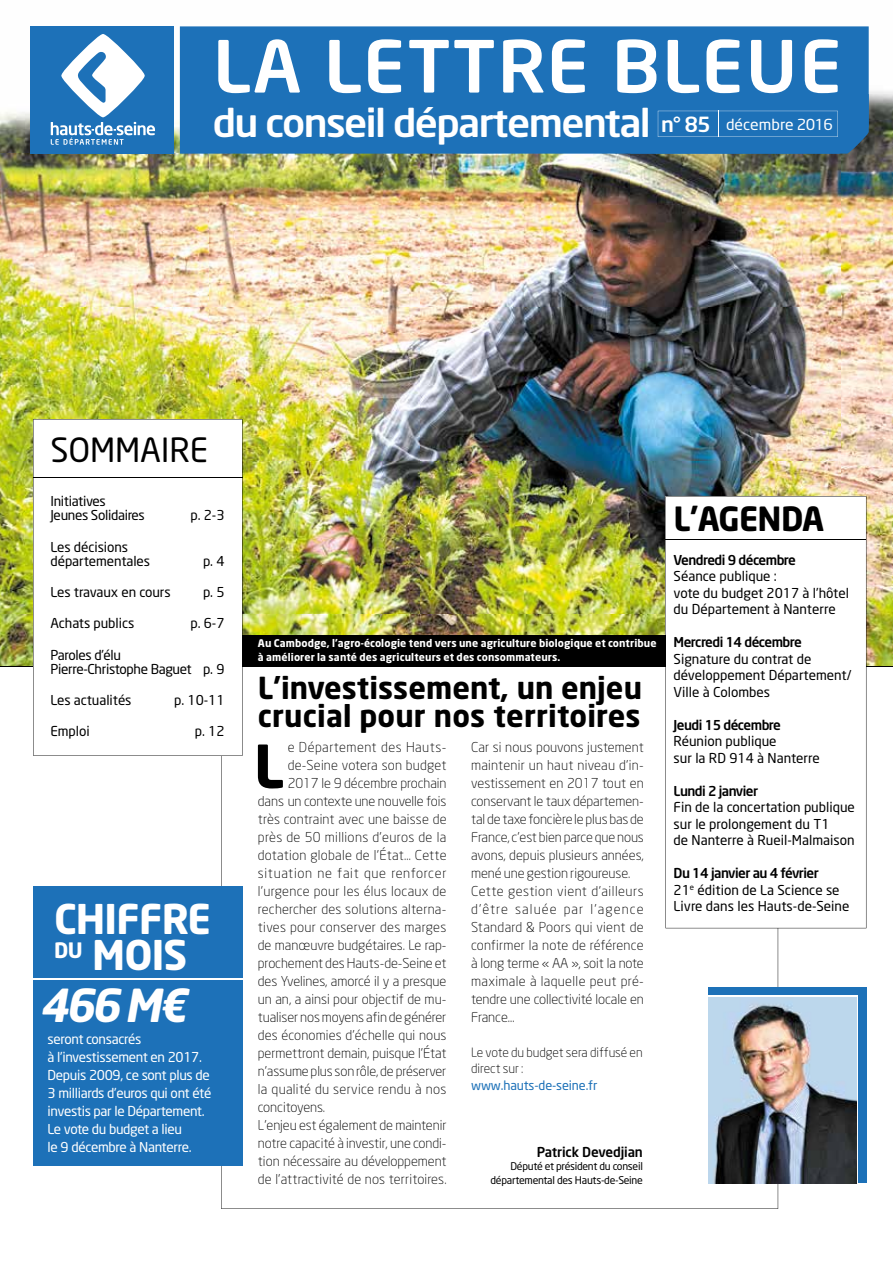
<style>
.page{position:relative;width:893px;height:1263px;background:#fff}
.page>*{position:absolute;margin:0;border:0;box-sizing:border-box;transform-origin:0 0}
.t1{font:500 70.95px "Neo Sans";letter-spacing:.025em;color:#fff;scale:1.05 1}
.t2{font:700 58.5px "Neo Sans";color:#000}
.t3{font:italic 700 45px "Neo Sans";color:#fff}
.t4{font:700 40.5px/36px "Neo Sans";letter-spacing:-.02em;color:#fff}
.t5{font:500 38.4px "Neo Sans";letter-spacing:-.04em;color:#fff;scale:1.05 1}
.t6{font:33px "Neo Sans";letter-spacing:-.005em;color:#000}
.t7{font:700 33px "Neo Sans";letter-spacing:-.02em;color:#000}
.t8{font:700 30px/28.5px "Neo Sans";color:#000}
.t9{font:300 13.5px/18px "Neo Sans";letter-spacing:-.005em;color:#000}
.t10{font:13.5px/16.5px "Neo Sans";color:#000}
.t11{font:13.5px/18px "Neo Sans";letter-spacing:-.025em;color:#fff}
.t12{font:300 13.5px "Neo Sans";letter-spacing:.02em;color:#000}
.t13{font:13.5px/14.2px "Neo Sans";letter-spacing:-.025em;color:#000}
.t14{font:500 13.5px "Neo Sans";letter-spacing:-.04em;color:#000}
.t15{font:300 13.5px "Neo Sans";letter-spacing:.015em;color:#000}
.t16{font:300 13.5px "Neo Sans";letter-spacing:.025em;color:#000}
.t17{font:300 13.5px "Neo Sans";letter-spacing:.05em;color:#000}
.t18{font:300 13.5px "Neo Sans";letter-spacing:.035em;color:#000}
.t19{font:500 13.5px "Neo Sans";letter-spacing:-.01em;color:#000}
.t20{font:300 12.75px/16.5px "Neo Sans";color:#000}
.t21{font:12.75px "Neo Sans";letter-spacing:-.01em;color:#1d71b8}
.t22{font:700 10.5px/13.5px "Neo Sans";letter-spacing:.01em;color:#fff}
.t23{font:10.5px/13.5px "Neo Sans";letter-spacing:-.025em;color:#000;text-align:right}
.s1{font-size:20.7px}
.s2{font-weight:500}
</style>
<div class="page">
<img style="left:0;top:26px;width:893px;height:640px">
<hr style="left:0;top:666px;width:893px;height:1px;background:#000">
<svg style="left:33px;top:419px;width:210px;height:337px"></svg>
<hr style="left:33px;top:477px;width:210px;height:1px;background:#000">
<svg style="left:665px;top:496px;width:201px;height:432px"></svg>
<hr style="left:665px;top:539px;width:201px;height:1px;background:#000">
<div style="left:33px;top:886px;width:210px;height:280px;background:#1d71b8"></div>
<hr style="left:30px;top:979px;width:219px;height:1px;background:#fff">
<div style="left:242px;top:634px;width:424px;height:32px;background:#000"></div>
<div style="left:180px;top:26px;width:689px;height:128px;background:#1d71b8"></div>
<div style="left:30px;top:26px;width:143px;height:128px;background:#1d71b8"></div>
<svg style="left:51px;top:34px;width:104px;height:111px"></svg>
<svg style="left:631px;top:94px;width:238px;height:60px;background:#2071b6"></svg>
<svg style="left:708px;top:988px;width:159px;height:195px;background:#3e85c2"></svg>
<img style="left:708px;top:997px;width:149px;height:186px">
<h1 class="t1" style="left:213px;top:22px;width:601px">LA LETTRE BLEUE</h1>
<h3 class="t5" style="left:213px;top:99px;width:592px">du conseil départemental <span class="s1">n° 85</span> <sup>décembre</sup> <sup>2016</sup></h3>
<h3 class="t6" style="left:51px;top:430px;width:159px">SOMMAIRE</h3>
<p class="t13" style="left:51px;top:494px;width:96px">Initiatives<br>Jeunes Solidaires</p>
<p class="t10" style="left:191px;top:507px;width:36px">p. 2-3</p>
<p class="t10" style="left:51px;top:539px;width:101px;line-height:14.2px">Les décisions départementales</p>
<p class="t10" style="left:203px;top:552px;width:23px">p. 4</p>
<p class="t10" style="left:51px;top:584px;width:122px">Les travaux en cours</p>
<p class="t10" style="left:203px;top:584px;width:23px">p. 5</p>
<p class="t10" style="left:51px;top:615px;width:85px">Achats publics</p>
<p class="t10" style="left:191px;top:615px;width:36px">p. 6-7</p>
<p class="t13" style="left:51px;top:647px;width:176px">Paroles d’élu<br>Pierre-Christophe Baguet p. 9</p>
<p class="t10" style="left:51px;top:692px;width:83px">Les actualités</p>
<p class="t10" style="left:174px;top:692px;width:52px">p. 10-11</p>
<p class="t10" style="left:51px;top:723px;width:41px">Emploi</p>
<p class="t10" style="left:195px;top:723px;width:31px">p. 12</p>
<h3 class="t4" style="left:54px;top:900px;width:159px">CHIFFRE<br><sup>DU</sup> MOIS</h3>
<h3 class="t3" style="left:40px;top:976px;width:149px">466 M€</h3>
<p class="t11" style="left:48px;top:1030px;width:165px">seront consacrés<br>à l’investissement en 2017.<br>Depuis 2009, ce sont plus de<br>3 milliards d’euros qui ont été investis par le Département.<br>Le vote du budget a lieu<br>le 9 décembre à Nanterre.</p>
<p class="t22" style="left:258px;top:636px;width:400px">Au Cambodge, l’agro-écologie tend vers une agriculture biologique et contribue à améliorer la santé des agriculteurs et des consommateurs.</p>
<h3 class="t8" style="left:258px;top:672px;width:386px">L’investissement, un enjeu crucial pour nos territoires</h3>
<h2 class="t2" style="left:254px;top:729px;width:32px">L</h2>
<p class="t18" style="left:288px;top:739px;width:160px">e Département des Hauts-</p>
<p class="t15" style="left:288px;top:757px;width:160px">de-Seine votera son budget</p>
<p class="t9" style="left:288px;top:774px;width:160px">2017 le 9 décembre prochain</p>
<p class="t9" style="left:258px;top:792px;width:190px">dans un contexte une nouvelle fois</p>
<p class="t9" style="left:258px;top:810px;width:190px">très contraint avec une baisse de</p>
<p class="t16" style="left:258px;top:829px;width:190px">près de 50 millions d’euros de la</p>
<p class="t12" style="left:258px;top:847px;width:190px">dotation globale de l’État… Cette</p>
<p class="t17" style="left:258px;top:865px;width:190px">situation ne fait que renforcer</p>
<p class="t12" style="left:258px;top:883px;width:190px">l’urgence pour les élus locaux de</p>
<p class="t15" style="left:258px;top:901px;width:190px">rechercher des solutions alterna-</p>
<p class="t12" style="left:258px;top:919px;width:190px">tives pour conserver des marges</p>
<p class="t9" style="left:258px;top:936px;width:190px">de manœuvre budgétaires. Le rap-</p>
<p class="t9" style="left:258px;top:954px;width:190px">prochement des Hauts-de-Seine et</p>
<p class="t9" style="left:258px;top:972px;width:190px">des Yvelines, amorcé il y a presque</p>
<p class="t9" style="left:258px;top:990px;width:190px">un an, a ainsi pour objectif de mu-</p>
<p class="t9" style="left:258px;top:1008px;width:190px">tualiser nos moyens afin de générer</p>
<p class="t9" style="left:258px;top:1026px;width:190px">des économies d’échelle qui nous</p>
<p class="t9" style="left:258px;top:1044px;width:190px">permettront demain, puisque l’État</p>
<p class="t9" style="left:258px;top:1062px;width:190px">n’assume plus son rôle, de préserver</p>
<p class="t12" style="left:258px;top:1081px;width:190px">la qualité du service rendu à nos</p>
<p class="t9" style="left:258px;top:1098px;width:69px">concitoyens.</p>
<p class="t9" style="left:258px;top:1116px;width:190px">L’enjeu est également de maintenir</p>
<p class="t9" style="left:258px;top:1134px;width:190px">notre capacité à investir, une condi-</p>
<p class="t9" style="left:258px;top:1152px;width:190px">tion nécessaire au développement</p>
<p class="t9" style="left:258px;top:1170px;width:190px">de l’attractivité de nos territoires.</p>
<p class="t9" style="left:471px;top:738px;width:174px">Car si nous pouvons justement maintenir un haut niveau d’in&shy;vestissement en 2017 tout en conservant le taux départemen&shy;tal de taxe foncière le plus bas de<br>France, c’est bien parce que nous avons, depuis plusieurs années, mené une gestion rigoureuse.<br>Cette gestion vient d’ailleurs d’être saluée par l’agence<br>Standard &amp; Poors qui vient de confirmer la note de référence à long terme « AA », soit la note maximale à laquelle peut pré&shy;tendre une collectivité locale en<br>France…</p>
<p class="t20" style="left:471px;top:1043px;width:173px">Le vote du budget sera diffusé en direct sur :</p>
<p class="t21" style="left:471px;top:1077px;width:128px">www.hauts-de-seine.fr</p>
<p class="t19" style="left:537px;top:1143px;width:108px">Patrick Devedjian</p>
<p class="t23" style="left:491px;top:1159px;width:154px">Député et président du conseil départemental des Hauts-de-Seine</p>
<h3 class="t7" style="left:674px;top:498px;width:152px">L’AGENDA</h3>
<p class="t14" style="left:674px;top:551px;width:124px">Vendredi 9 décembre</p>
<p class="t10" style="left:674px;top:568px;width:177px">Séance publique :<br>vote du budget 2017 à l’hôtel du Département à Nanterre</p>
<p class="t14" style="left:674px;top:634px;width:130px">Mercredi 14 décembre</p>
<p class="t10" style="left:674px;top:650px;width:179px">Signature du contrat de développement Département/<br>Ville à Colombes</p>
<p class="t14" style="left:674px;top:716px;width:109px">Jeudi 15 décembre</p>
<p class="t10" style="left:674px;top:733px;width:148px">Réunion publique<br>sur la RD 914 à Nanterre</p>
<p class="t14" style="left:674px;top:782px;width:86px">Lundi 2 janvier</p>
<p class="t10" style="left:674px;top:799px;width:183px">Fin de la concertation publique sur le prolongement du T1<br>de Nanterre à Rueil-Malmaison</p>
<p class="t10" style="left:674px;top:865px;width:177px"><span class="s2">Du 14 janvier au 4 février<br></span>21<sup>e</sup> édition de La Science se<br>Livre dans les Hauts-de-Seine</p>
</div>
